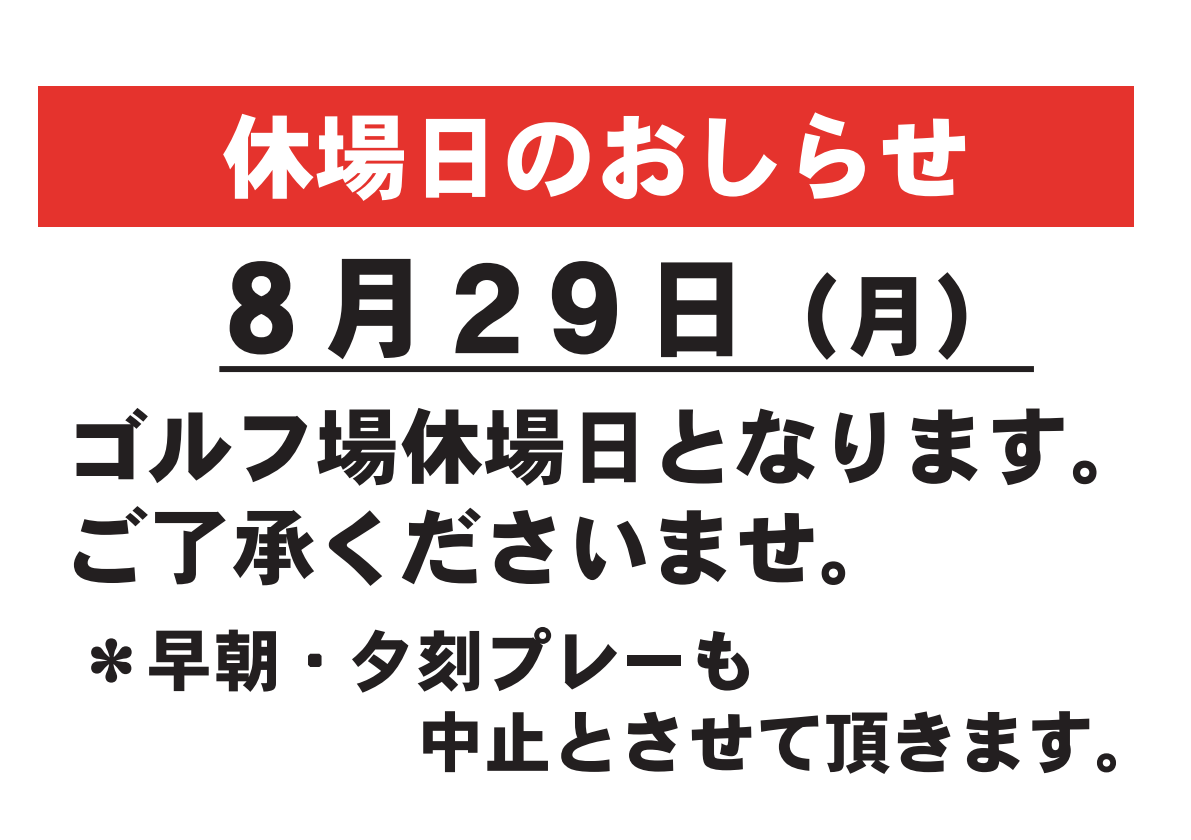
<style>
.page{position:relative;width:1191px;height:840px;background:#fff}
.page>*{position:absolute;margin:0;border:0;box-sizing:border-box;transform-origin:0 0}
.t1{font:112.6px "HG Heisei Kakugothictai W9";color:#231f20}
.t2{font:93.6px "HG Heisei Kakugothictai W9";color:#fff}
.t3{font:83.8px/100.6px "HG Heisei Kakugothictai W9";color:#231f20}
.t4{font:67.8px/81.2px "HG Heisei Kakugothictai W9";color:#231f20}
.s1{font-size:89.6px}
</style>
<div class="page">
<div style="left:38px;top:86px;width:1095px;height:141px;background:#e5332d"></div>
<div style="left:219px;top:366px;width:815px;height:6px;background:#231f20"></div>
<p class="t2" style="left:221px;top:109px;width:751px">休場日のおしらせ</p>
<h1 class="t1" style="left:205px;top:251px;width:818px">８月２９日<span class="s1">（月）</span></h1>
<p class="t3" style="left:64px;top:395px;width:1090px">ゴルフ場休場日となります。ご了承くださいませ。</p>
<p class="t4" style="left:416px;top:619px;width:747px;text-indent:-339px">＊早朝・夕刻プレーも<br>中止とさせて頂きます。</p>
</div>
